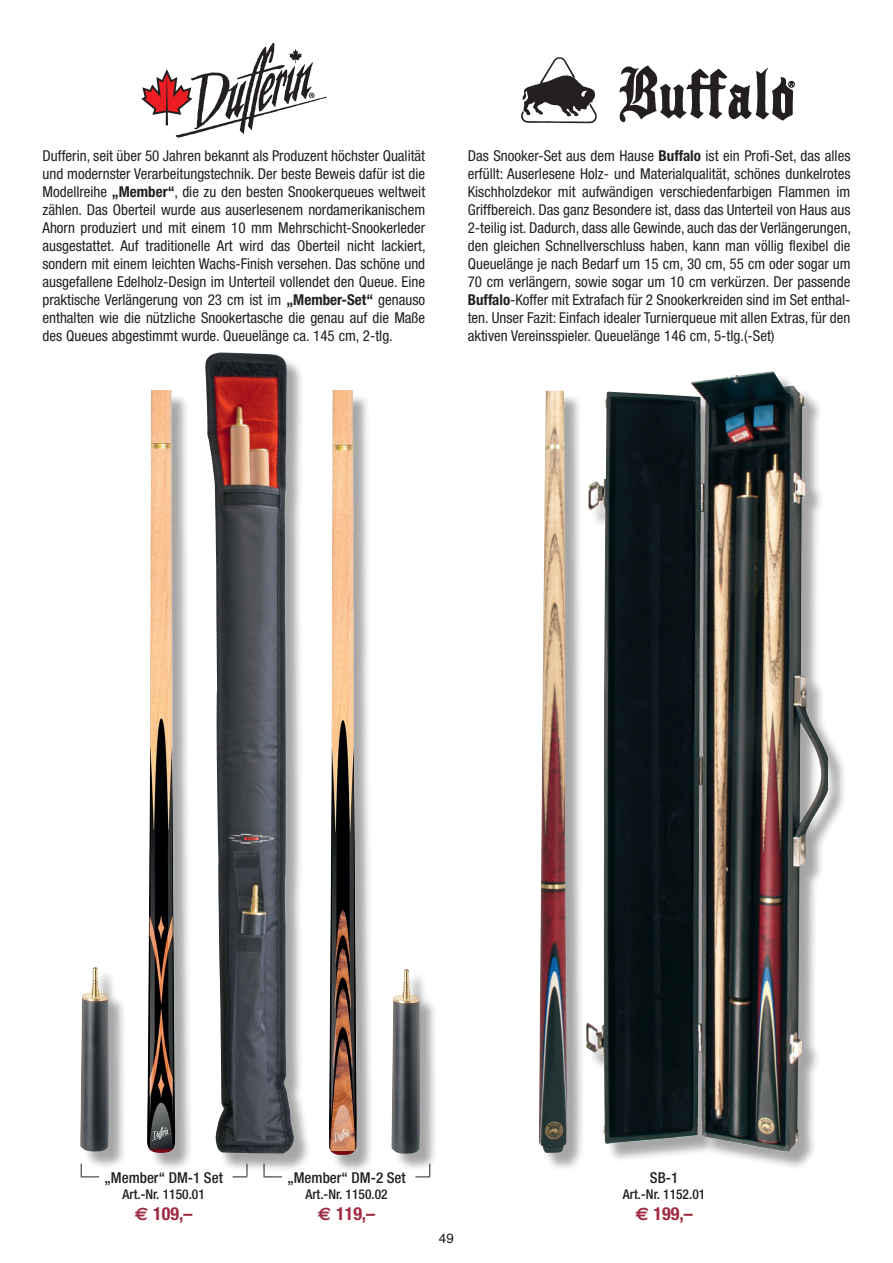
<style>
.page{position:relative;width:893px;height:1263px;background:#fff}
.page>*{position:absolute;margin:0;border:0;box-sizing:border-box;transform-origin:0 0}
.preis{font:700 condensed 18px "Helvetica Neue";color:#9f2b41}
.Artikel_Txt{font:condensed 15px/18px "Helvetica Neue";color:#231f20;text-align:justify}
.Artikel{font:500 condensed 15px "Helvetica Neue";color:#231f20}
.Artikel_Nr{font:500 condensed 13.5px "Helvetica Neue";color:#231f20}
.t1{font:13.5px "Helvetica";color:#231f20}
.s1{font-weight:700}
</style>
<div class="page">
<img style="left:521px;top:57px;width:274px;height:67px">
<div style="left:541px;top:393px;width:45px;height:778px;background:#231f20;opacity:.4"></div>
<img style="left:539px;top:391px;width:28px;height:762px">
<div style="left:589px;top:374px;width:258px;height:796px;background:#231f20;opacity:.4"></div>
<img style="left:586px;top:372px;width:242px;height:781px">
<img style="left:80px;top:391px;width:351px;height:786px">
<div style="left:82px;top:970px;width:45px;height:200px;background:#231f20;opacity:.4"></div>
<img style="left:80px;top:967px;width:29px;height:186px">
<div style="left:394px;top:972px;width:45px;height:200px;background:#231f20;opacity:.4"></div>
<img style="left:391px;top:969px;width:29px;height:186px">
<div style="left:208px;top:355px;width:104px;height:817px;background:#231f20;opacity:.4"></div>
<img style="left:205px;top:352px;width:90px;height:802px">
<svg style="left:141px;top:43px;width:185px;height:95px"></svg>
<svg style="left:81px;top:1164px;width:18px;height:13px"></svg>
<svg style="left:233px;top:1164px;width:15px;height:13px"></svg>
<svg style="left:264px;top:1164px;width:18px;height:13px"></svg>
<svg style="left:415px;top:1164px;width:15px;height:13px"></svg>
<p class="Artikel_Txt" style="left:43px;top:146px;width:385px">Dufferin, seit über 50 Jahren bekannt als Produzent höchster Qualität und modernster Verarbeitungstechnik. Der beste Beweis dafür ist die Modellreihe <span class="s1">„Member“</span>, die zu den besten Snookerqueues weltweit zählen. Das Oberteil wurde aus auserlesenem nordamerikanischem Ahorn produziert und mit einem 10 mm Mehrschicht-Snookerleder ausgestattet. Auf traditionelle Art wird das Oberteil nicht lackiert, sondern mit einem leichten Wachs-Finish versehen. Das schöne und ausgefallene Edelholz-Design im Unterteil vollendet den Queue. Eine praktische Verlängerung von 23 cm ist im <span class="s1">„Member-Set“</span> genauso enthalten wie die nützliche Snookertasche die genau auf die Maße des Queues abgestimmt wurde. Queuelänge ca. 145 cm, 2-tlg.</p>
<p class="Artikel_Txt" style="left:468px;top:146px;width:385px">Das Snooker-Set aus dem Hause <span class="s1">Buffalo</span> ist ein Profi-Set, das alles erfüllt: Auserlesene Holz- und Materialqualität, schönes dunkelrotes Kischholzdekor mit aufwändigen verschiedenfarbigen Flammen im Griffbereich. Das ganz Besondere ist, dass das Unterteil von Haus aus 2-teilig ist. Dadurch, dass alle Gewinde, auch das der Verlängerungen, den gleichen Schnellverschluss haben, kann man völlig flexibel die Queuelänge je nach Bedarf um 15 cm, 30 cm, 55 cm oder sogar um 70 cm verlängern, sowie sogar um 10 cm verkürzen. Der passende <span class="s1">Buffalo</span>-Koffer mit Extrafach für 2 Snookerkreiden sind im Set enthal&shy;ten. Unser Fazit: Einfach idealer Turnierqueue mit allen Extras, für den aktiven Vereinsspieler. Queuelänge 146 cm, 5-tlg.(-Set)</p>
<p class="Artikel" style="left:105px;top:1168px;width:120px">„Member“ DM-1 Set</p>
<p class="Artikel_Nr" style="left:123px;top:1186px;width:84px">Art.-Nr. 1150.01</p>
<p class="preis" style="left:153px;top:1203px;width:41px">109,–</p>
<p class="Artikel" style="left:287px;top:1168px;width:120px">„Member“ DM-2 Set</p>
<p class="Artikel_Nr" style="left:305px;top:1186px;width:84px">Art.-Nr. 1150.02</p>
<p class="preis" style="left:336px;top:1203px;width:41px">119,–</p>
<p class="t1" style="left:439px;top:1228px;width:17px">49</p>
<p class="Artikel" style="left:650px;top:1168px;width:30px">SB-1</p>
<p class="Artikel_Nr" style="left:623px;top:1186px;width:84px">Art.-Nr. 1152.01</p>
<p class="preis" style="left:654px;top:1203px;width:41px">199,–</p>
</div>
